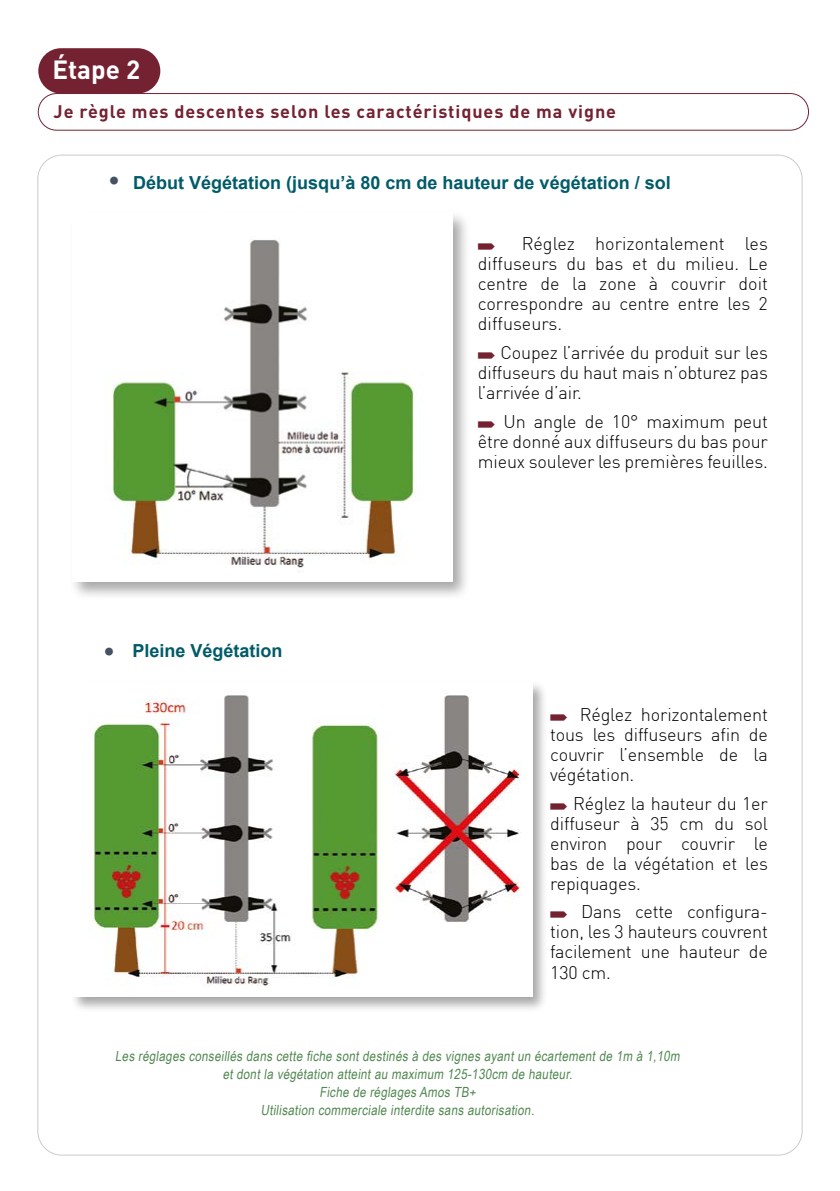
<style>
.page{position:relative;width:840px;height:1191px;background:#fff}
.page>*{position:absolute;margin:0;border:0;box-sizing:border-box;transform-origin:0 0}
.t1{font:700 26px "DIN Pro";color:#fff}
.t2{font:900 24px "Arial";color:#445261}
.t3{font:300 18px/20px "DIN";letter-spacing:-.01em;color:#000;text-align:justify}
.t4{font:700 18px "Arial";color:#005b68}
.t5{font:700 18px "DIN Pro";letter-spacing:.05em;color:#742232}
.t6{font:14px/18px "Arial Narrow";color:#508750;text-align:center}
</style>
<div class="page">
<div style="left:69px;top:210px;width:401px;height:390px;background:#000;opacity:.35"></div>
<img style="left:72px;top:213px;width:380px;height:368px">
<div style="left:70px;top:680px;width:478px;height:333px;background:#000;opacity:.35"></div>
<img style="left:72px;top:682px;width:460px;height:314px">
<div style="left:38px;top:93px;width:770px;height:37px;border:1px solid #742232;border-radius:18px"></div>
<div style="left:38px;top:48px;width:122px;height:46px;background:#742232;border-radius:23px"></div>
<h1 class="t1" style="left:52px;top:52px;width:89px">Étape 2</h1>
<p class="t5" style="left:54px;top:99px;width:563px">Je règle mes descentes selon les caractéristiques de ma vigne</p>
<h2 class="t2" style="left:108px;top:163px;width:13px">•</h2>
<p class="t4" style="left:133px;top:171px;width:539px">Début Végétation (jusqu’à 80 cm de hauteur de végétation / sol</p>
<p class="t3" style="left:477px;top:233px;width:291px;text-indent:44px">Réglez horizontalement les diffuseurs du bas et du milieu. Le centre de la zone à couvrir doit correspondre au centre entre les 2 diffuseurs.</p>
<p class="t3" style="left:477px;top:342px;width:291px;text-indent:22px">Coupez l’arrivée du produit sur les diffuseurs du haut mais n’obturez pas l’arrivée d’air.</p>
<p class="t3" style="left:477px;top:411px;width:291px;text-indent:26px">Un angle de 10° maximum peut être donné aux diffuseurs du bas pour mieux soulever les premières feuilles.</p>
<h2 class="t2" style="left:103px;top:634px;width:13px">•</h2>
<p class="t4" style="left:132px;top:638px;width:152px">Pleine Végétation</p>
<p class="t3" style="left:550px;top:704px;width:219px;text-indent:29px">Réglez horizontalement tous les diffuseurs afin de couvrir l’ensemble de la végétation.</p>
<p class="t3" style="left:550px;top:793px;width:219px;text-indent:23px">Réglez la hauteur du 1er diffuseur à 35 cm du sol environ pour couvrir le bas de la végétation et les repiquages.</p>
<p class="t3" style="left:550px;top:901px;width:219px;text-indent:31px">Dans cette configura&shy;tion, les 3 hauteurs couvrent facilement une hauteur de 130 cm.</p>
<p class="t6" style="left:115px;top:1046px;width:568px">Les réglages conseillés dans cette fiche sont destinés à des vignes ayant un écartement de 1m à 1,10m et dont la végétation atteint au maximum 125-130cm de hauteur.<br>Fiche de réglages Amos TB+<br>Utilisation commerciale interdite sans autorisation.</p>
</div>
